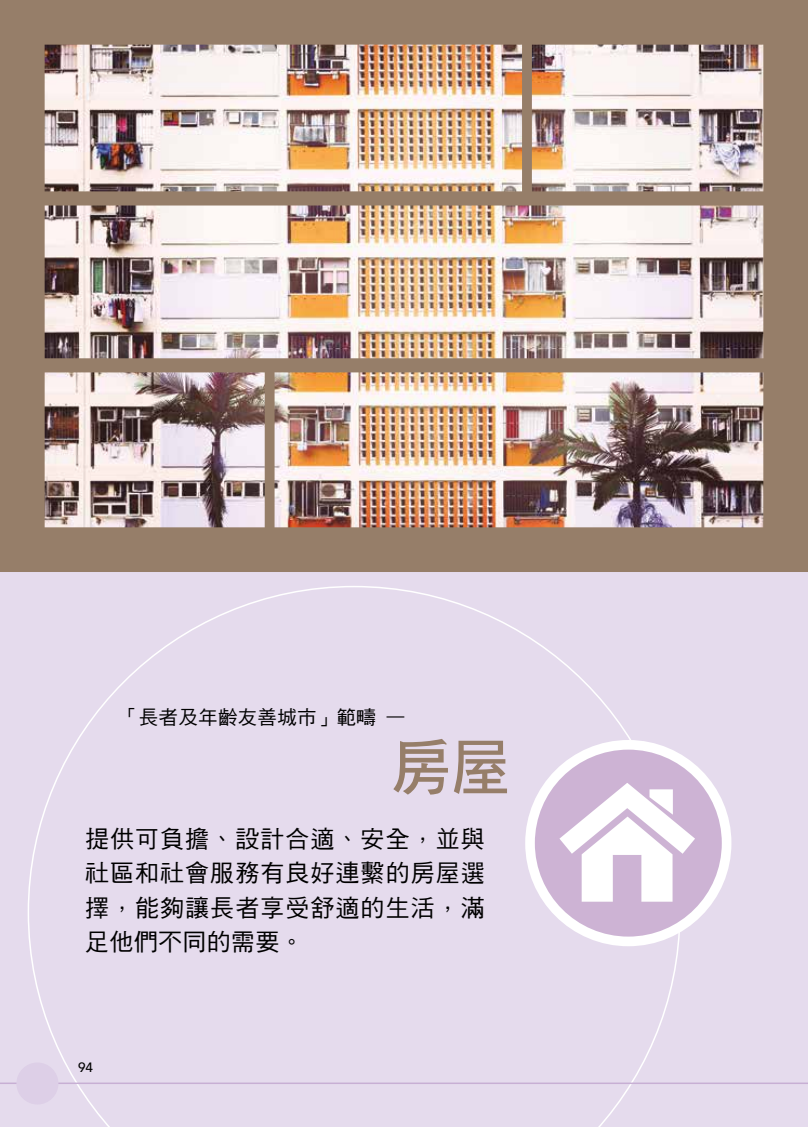
<style>
.page{position:relative;width:808px;height:1127px;background:#fff}
.page>*{position:absolute;margin:0;border:0;box-sizing:border-box;transform-origin:0 0}
.t1{font:60px "DF Hei Bd HK BF";color:#967e69}
.t2{font:24px/34.5px "DF Hei Md HKSCS U";letter-spacing:.045em;color:#000;text-align:justify}
.t3{font:19.5px "DF Hei Md HKSCS U";letter-spacing:.015em;color:#000}
.t4{font:500 13.5px "Avenir";color:#000}
</style>
<div class="page">
<div style="left:0;top:544px;width:808px;height:583px;background:#e5dbed"></div>
<svg style="left:28px;top:586px;width:652px;height:541px"></svg>
<hr style="left:807px;top:0;width:1px;height:1127px;background:#eee7f4">
<hr style="left:0;top:1082px;width:808px;height:2px;background:#c7afd4">
<div style="left:16px;top:1062px;width:42px;height:42px;background:#ddcfe7;border-radius:50%"></div>
<img style="left:0;top:0;width:808px;height:572px">
<div style="left:525px;top:740px;width:206px;height:206px;background:#fff;border-radius:50%"></div>
<div style="left:535px;top:749px;width:187px;height:187px;background:#cdb3d4;border-radius:50%"></div>
<svg style="left:559px;top:783px;width:136px;height:119px"></svg>
<p class="t3" style="left:119px;top:707px;width:288px">「長者及年齡友善城市」範疇 —</p>
<h1 class="t1" style="left:391px;top:737px;width:121px">房屋</h1>
<p class="t2" style="left:85px;top:821px;width:401px">提供可負擔、設計合適、安全，並與社區和社會服務有良好連繫的房屋選擇，能夠讓長者享受舒適的生活，滿足他們不同的需要。</p>
<p class="t4" style="left:78px;top:1056px;width:17px">94</p>
</div>
